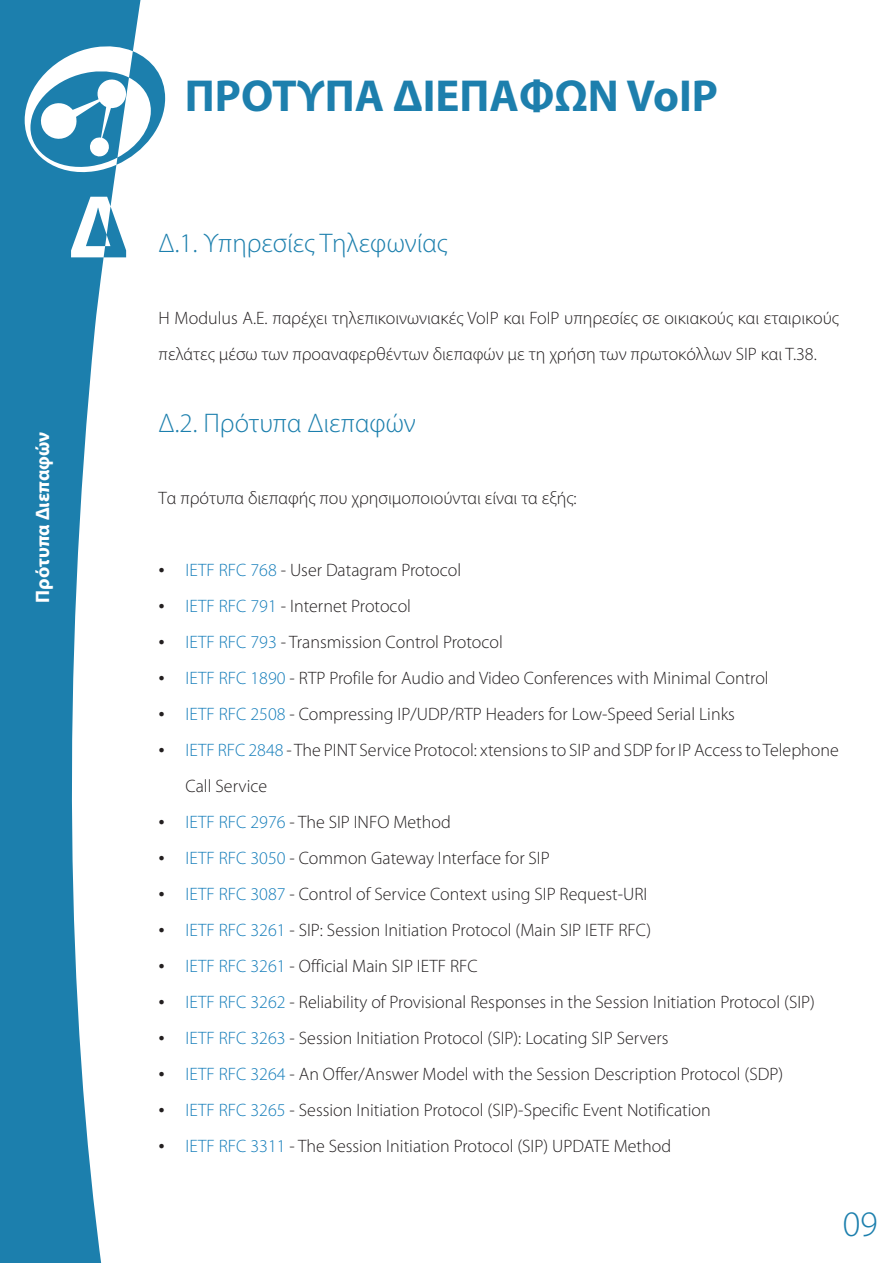
<style>
.page{position:relative;width:893px;height:1263px;background:#fff}
.page>*{position:absolute;margin:0;border:0;box-sizing:border-box;transform-origin:0 0}
.t1{font:700 45px "Myriad Pro";color:#1d7fad}
.t2{font:300 36px "Myriad Pro";color:#1c7fad}
.t3{font:300 27px "Myriad Pro";color:#1c7fad}
.t4{font:700 19.5px "Myriad Pro";color:#fff}
.t5{font:300 18px/36px "Myriad Pro";color:#231f20}
.s1{font-family:"Times New Roman";font-weight:400}
.s2{color:#147dba}
</style>
<div class="page">
<svg style="left:0;top:0;width:165px;height:1263px;fill:#1c7fad"></svg>
<p class="t4" style="left:30px;top:603px;width:172px;rotate:-90deg">Πρότυπα Διεπαφών</p>
<p class="t1" style="left:185px;top:67px;width:535px">ΠΡΟΤΥΠΑ ΔΙΕΠΑΦΩΝ VoIP</p>
<p class="t3" style="left:159px;top:227px;width:290px">Δ.1. Υπηρεσίες Τηλεφωνίας</p>
<p class="t5" style="left:159px;top:300px;width:682px">Η Modulus A.E. παρέχει τηλεπικοινωνιακές VoIP και FoIP υπηρεσίες σε οικιακούς και εταιρικούς πελάτες μέσω των προαναφερθέντων διεπαφών με τη χρήση των πρωτοκόλλων SIP και Τ.38.</p>
<p class="t3" style="left:159px;top:407px;width:259px">Δ.2. Πρότυπα Διεπαφών</p>
<p class="t5" style="left:159px;top:480px;width:419px">Τα πρότυπα διεπαφής που χρησιμοποιούνται είναι τα εξής:</p>
<p class="t5" style="left:159px;top:552px;width:304px"><span class="s1">•</span> <span class="s2">IETF RFC 768</span> - User Datagram Protocol</p>
<p class="t5" style="left:159px;top:588px;width:254px"><span class="s1">•</span> <span class="s2">IETF RFC 791</span> - Internet Protocol</p>
<p class="t5" style="left:159px;top:624px;width:346px"><span class="s1">•</span> <span class="s2">IETF RFC 793</span> - Transmission Control Protocol</p>
<p class="t5" style="left:159px;top:660px;width:612px"><span class="s1">•</span> <span class="s2">IETF RFC 1890</span> - RTP Profile for Audio and Video Conferences with Minimal Control</p>
<p class="t5" style="left:159px;top:696px;width:578px"><span class="s1">•</span> <span class="s2">IETF RFC 2508</span> - Compressing IP/UDP/RTP Headers for Low-Speed Serial Links</p>
<p class="t5" style="left:186px;top:732px;width:655px;text-indent:-27px"><span class="s1">•</span> <span class="s2">IETF RFC 2848</span> - The PINT Service Protocol: xtensions to SIP and SDP for IP Access to Telephone<br>Call Service</p>
<p class="t5" style="left:159px;top:804px;width:294px"><span class="s1">•</span> <span class="s2">IETF RFC 2976</span> - The SIP INFO Method</p>
<p class="t5" style="left:159px;top:840px;width:393px"><span class="s1">•</span> <span class="s2">IETF RFC 3050</span> - Common Gateway Interface for SIP</p>
<p class="t5" style="left:159px;top:876px;width:490px"><span class="s1">•</span> <span class="s2">IETF RFC 3087</span> - Control of Service Context using SIP Request-URI</p>
<p class="t5" style="left:159px;top:912px;width:494px"><span class="s1">•</span> <span class="s2">IETF RFC 3261</span> - SIP: Session Initiation Protocol (Main SIP IETF RFC)</p>
<p class="t5" style="left:159px;top:948px;width:321px"><span class="s1">•</span> <span class="s2">IETF RFC 3261</span> - Official Main SIP IETF RFC</p>
<p class="t5" style="left:159px;top:984px;width:658px"><span class="s1">•</span> <span class="s2">IETF RFC 3262</span> - Reliability of Provisional Responses in the Session Initiation Protocol (SIP)</p>
<p class="t5" style="left:159px;top:1020px;width:511px"><span class="s1">•</span> <span class="s2">IETF RFC 3263</span> - Session Initiation Protocol (SIP): Locating SIP Servers</p>
<p class="t5" style="left:159px;top:1056px;width:626px"><span class="s1">•</span> <span class="s2">IETF RFC 3264</span> - An Offer/Answer Model with the Session Description Protocol (SDP)</p>
<p class="t5" style="left:159px;top:1092px;width:554px"><span class="s1">•</span> <span class="s2">IETF RFC 3265</span> - Session Initiation Protocol (SIP)-Specific Event Notification</p>
<p class="t5" style="left:159px;top:1128px;width:514px"><span class="s1">•</span> <span class="s2">IETF RFC 3311</span> - The Session Initiation Protocol (SIP) UPDATE Method</p>
<p class="t2" style="left:843px;top:1202px;width:37px">09</p>
</div>
